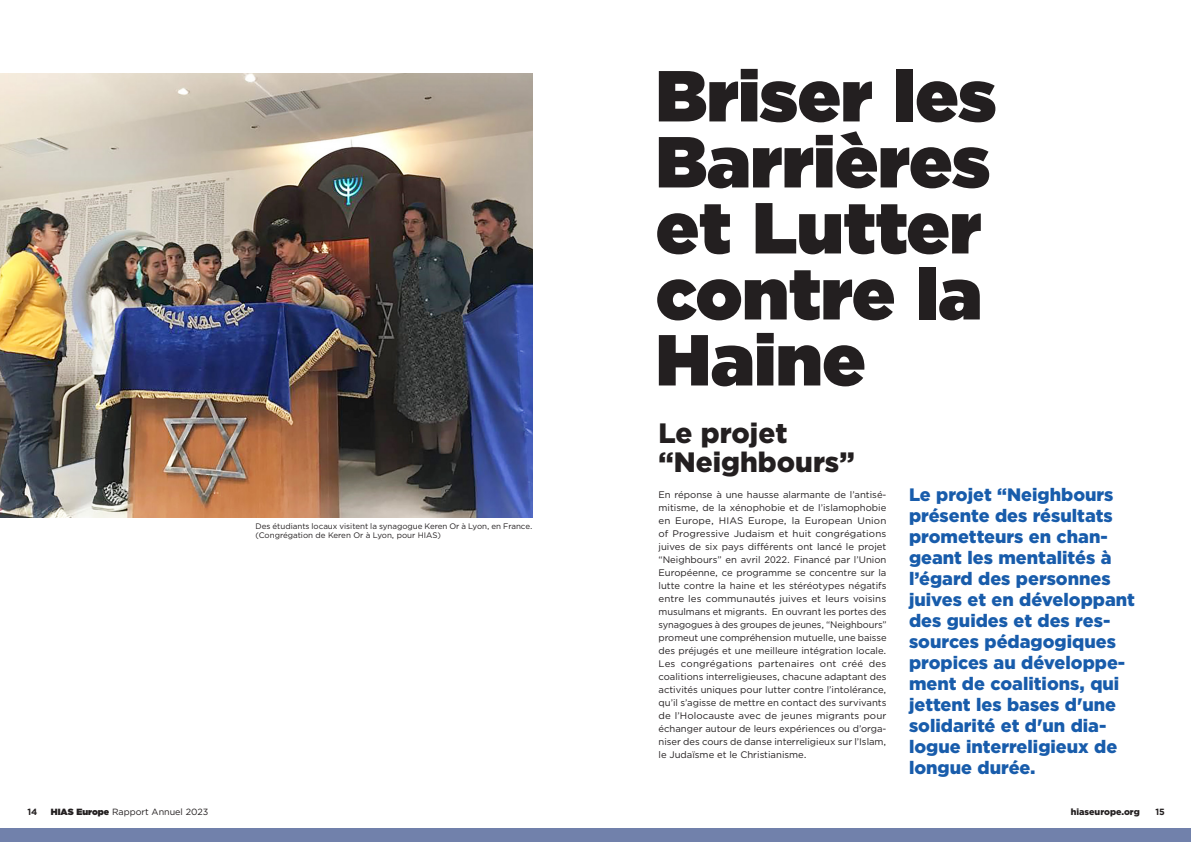
<style>
.page{position:relative;width:1191px;height:842px;background:#fff}
.page>*{position:absolute;margin:0;border:0;box-sizing:border-box;transform-origin:0 0}
.Heading_1{font:900 72px/66px "Gotham";color:#231f20}
.Heading_2__No_TOC{font:900 28px/29px "Gotham";color:#231f20}
.Side_Callout{font:900 18px/21px "Gotham";color:#185cab}
.Body{font:9.5px/13px "Gotham";color:#231f20;text-align:justify}
.t1{font:9px "Gotham Pro";color:#231f20}
.t2{font:900 9px "Gotham";color:#231f20}
.t3{font:700 9px "Gotham Pro";color:#231f20}
.t4{font:8px/9.6px "Gotham";color:#231f20}
.s1{font-family:"Gotham";font-weight:900}
</style>
<div class="page">
<div style="left:0;top:828px;width:1191px;height:14px;background:#7181ab"></div>
<img style="left:0;top:74px;width:532px;height:443px">
<p class="t4" style="left:255px;top:521px;width:278px">Des étudiants locaux visitent la synagogue Keren Or à Lyon, en France. (Congrégation de Keren Or à Lyon, pour HIAS)</p>
<p class="Heading_1" style="left:656px;top:62px;width:342px">Briser les<br>Barrières et Lutter contre la<br>Haine</p>
<p class="Heading_2__No_TOC" style="left:658px;top:418px;width:198px">Le projet “Neighbours”</p>
<p class="Body" style="left:658px;top:488px;width:230px">En réponse à une hausse alarmante de l’antisé&shy;mitisme, de la xénophobie et de l’islamophobie en Europe, HIAS Europe, la European Union of Progressive Judaism et huit congrégations juives de six pays différents ont lancé le projet “Neighbours” en avril 2022. Financé par l’Union Européenne, ce programme se concentre sur la lutte contre la haine et les stéréotypes négatifs entre les communautés juives et leurs voisins musulmans et migrants. En ouvrant les portes des synagogues à des groupes de jeunes, “Neighbours” promeut une compréhension mutuelle, une baisse des préjugés et une meilleure intégration locale.<br>Les congrégations partenaires ont créé des coalitions interreligieuses, chacune adaptant des activités uniques pour lutter contre l’intolérance, qu’il s’agisse de mettre en contact des survivants de l’Holocauste avec de jeunes migrants pour échanger autour de leurs expériences ou d’orga&shy;niser des cours de danse interreligieux sur l’Islam, le Judaïsme et le Christianisme.</p>
<p class="Side_Callout" style="left:909px;top:484px;width:227px">Le projet “Neighbours présente des résultats prometteurs en chan&shy;geant les mentalités à l’égard des personnes juives et en développant des guides et des res&shy;sources pédagogiques propices au développe&shy;ment de coalitions, qui jettent les bases d'une solidarité et d'un dia&shy;logue interreligieux de longue durée.</p>
<p class="t3" style="left:27px;top:806px;width:11px">14</p>
<p class="t1" style="left:51px;top:807px;width:159px"><span class="s1">HIAS Europe</span> Rapport Annuel 2023</p>
<p class="t2" style="left:1070px;top:805px;width:70px">hiaseurope.org</p>
<p class="t3" style="left:1155px;top:806px;width:11px">15</p>
</div>
